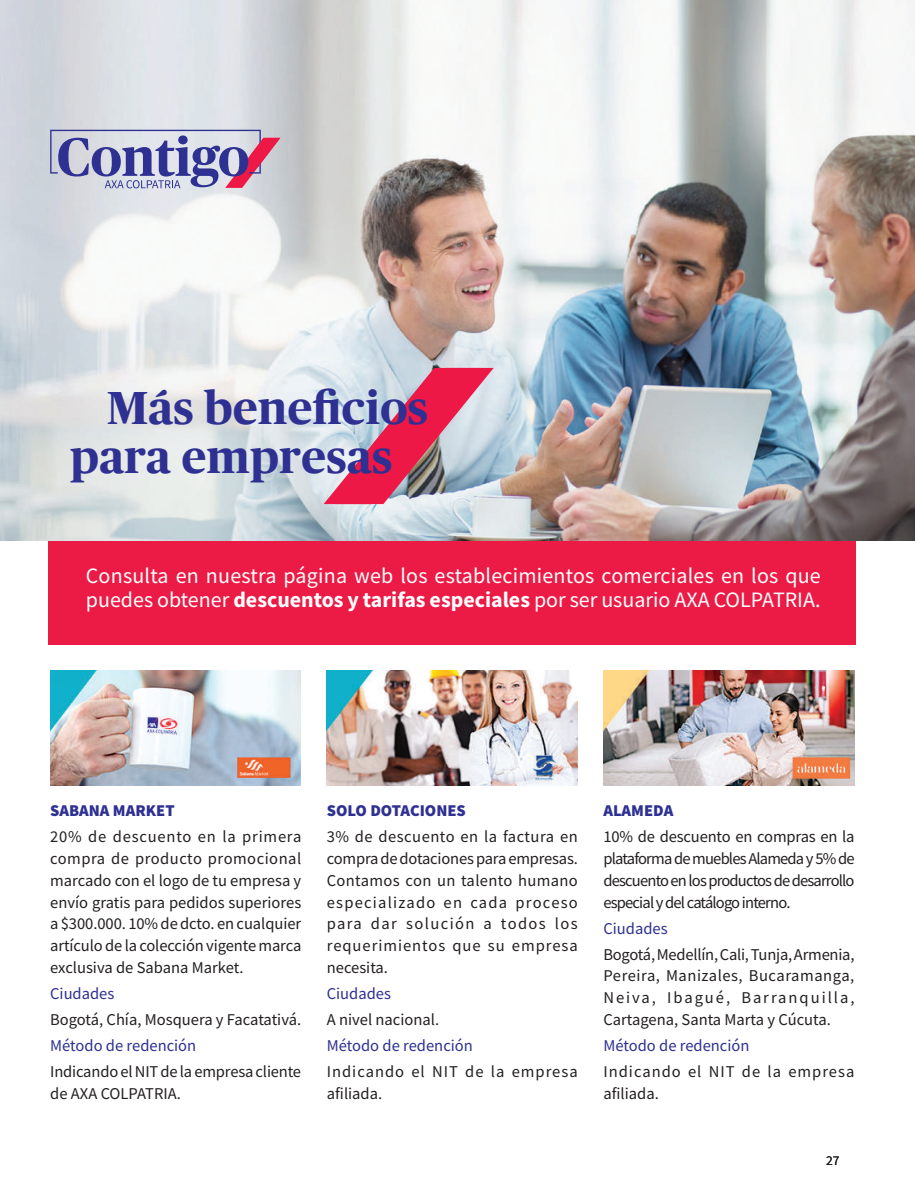
<style>
.page{position:relative;width:915px;height:1191px;background:#fff}
.page>*{position:absolute;margin:0;border:0;box-sizing:border-box;transform-origin:0 0}
.t1{font:700 46.5px/48.4px "Publico Headline";letter-spacing:.01em;color:#2e3092}
.t2{font:21.9px/24px "Source Sans Pro";letter-spacing:.01em;color:#fff}
.t3{font:16.5px/21.8px "Source Sans Pro";color:#231f20;text-align:justify}
.t4{font:16.5px "Source Sans Pro";color:#2e3092}
.t5{font:16.5px/21.8px "Source Sans Pro";letter-spacing:.06em;color:#231f20}
.t6{font:900 16.5px "Source Sans Pro";color:#2e3092}
.t7{font:13.5px "Source Sans Pro";color:#231f20}
.s1{font-weight:700}
</style>
<div class="page">
<div style="left:48px;top:537px;width:807px;height:107px;background:#ec1b46"></div>
<img style="left:0;top:0;width:914px;height:541px">
<img style="left:603px;top:671px;width:250px;height:114px">
<img style="left:327px;top:671px;width:250px;height:114px">
<img style="left:50px;top:671px;width:250px;height:114px">
<svg style="left:50px;top:130px;width:230px;height:58px;background:#aba2c3"></svg>
<svg style="left:323px;top:368px;width:170px;height:136px;background:#d18fa4"></svg>
<h1 class="t1" style="left:70px;top:381px;width:359px;text-indent:37px">Más beneficios para empresas</h1>
<h2 class="t2" style="left:86px;top:564px;width:736px">Consulta en nuestra página web los establecimientos comerciales en los que puedes obtener <span class="s1">descuentos y tarifas especiales</span> por ser usuario AXA COLPATRIA.</h2>
<p class="t6" style="left:50px;top:799px;width:126px">SABANA MARKET</p>
<p class="t3" style="left:50px;top:826px;width:253px">20% de descuento en la primera compra de producto promocional marcado con el logo de tu empresa y envío gratis para pedidos superiores a $300.000. 10% de dcto. en cualquier artículo de la colección vigente marca exclusiva de Sabana Market.</p>
<p class="t4" style="left:50px;top:983px;width:66px">Ciudades</p>
<p class="t3" style="left:50px;top:1008px;width:252px">Bogotá, Chía, Mosquera y Facatativá.</p>
<p class="t4" style="left:50px;top:1035px;width:148px">Método de redención</p>
<p class="t3" style="left:50px;top:1060px;width:252px">Indicando el NIT de la empresa cliente de AXA COLPATRIA.</p>
<p class="t6" style="left:327px;top:799px;width:141px">SOLO DOTACIONES</p>
<p class="t3" style="left:327px;top:826px;width:252px">3% de descuento en la factura en compra de dotaciones para empresas.<br>Contamos con un talento humano especializado en cada proceso para dar solución a todos los requerimientos que su empresa necesita.</p>
<p class="t4" style="left:327px;top:983px;width:66px">Ciudades</p>
<p class="t3" style="left:327px;top:1008px;width:114px">A nivel nacional.</p>
<p class="t4" style="left:327px;top:1035px;width:148px">Método de redención</p>
<p class="t5" style="left:327px;top:1060px;width:252px">Indicando el NIT de la empresa afiliada.</p>
<p class="t6" style="left:603px;top:799px;width:71px">ALAMEDA</p>
<p class="t3" style="left:603px;top:826px;width:252px">10% de descuento en compras en la plataforma de muebles Alameda y 5% de descuento en los productos de desarrollo especial y del catálogo interno.</p>
<p class="t4" style="left:603px;top:917px;width:66px">Ciudades</p>
<p class="t3" style="left:603px;top:943px;width:252px">Bogotá, Medellín, Cali, Tunja, Armenia, Pereira, Manizales, Bucaramanga, Neiva, Ibagué, Barranquilla, Cartagena, Santa Marta y Cúcuta.</p>
<p class="t4" style="left:603px;top:1035px;width:148px">Método de redención</p>
<p class="t5" style="left:603px;top:1060px;width:252px">Indicando el NIT de la empresa afiliada.</p>
<p class="t7" style="left:825px;top:1151px;width:15px">27</p>
</div>
